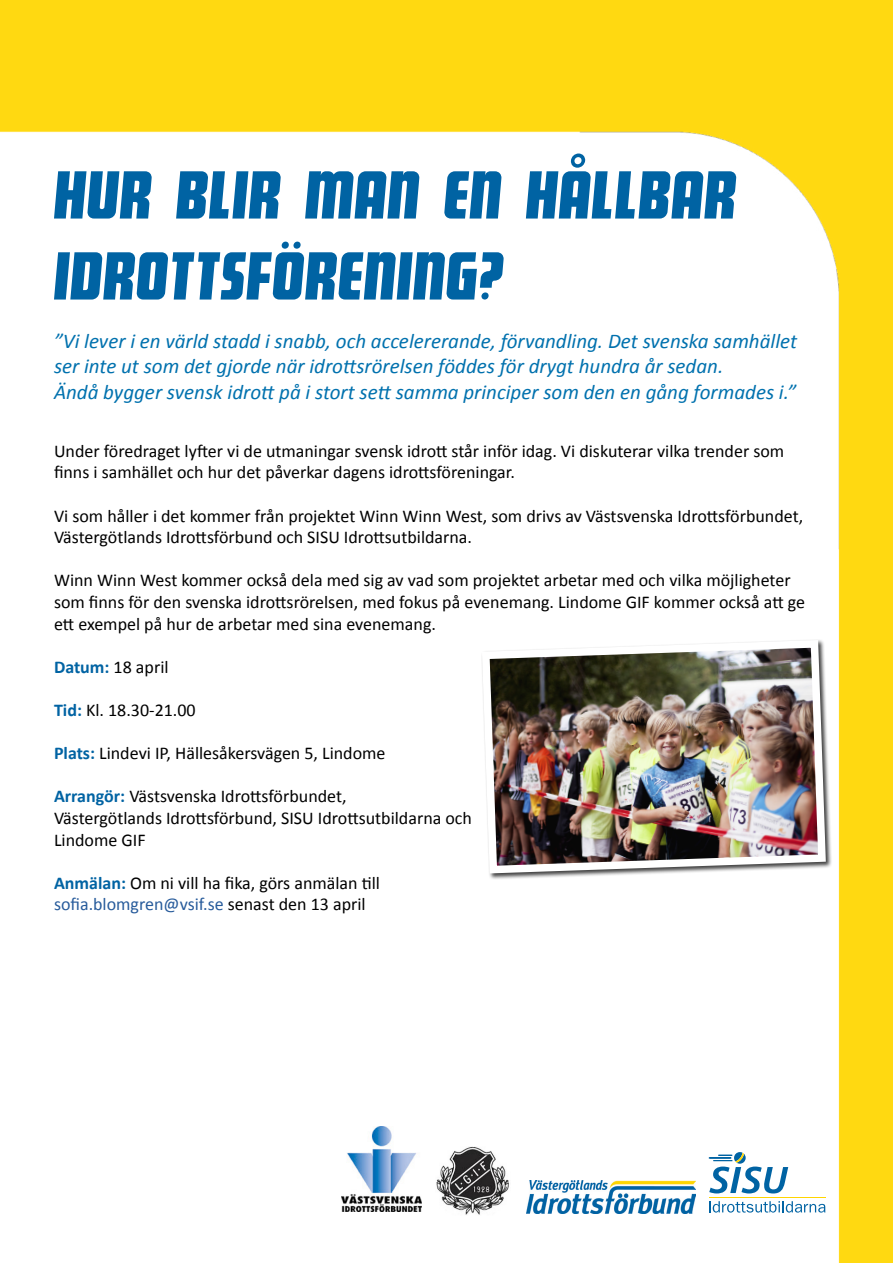
<style>
.page{position:relative;width:893px;height:1263px;background:#fff}
.page>*{position:absolute;margin:0;border:0;box-sizing:border-box;transform-origin:0 0}
.t1{font:italic 94.5px/81px "Makimango";color:#0063a3}
.t2{font:italic 21px/25.2px "Calibri";color:#0071ae}
.t3{font:18px/21.6px "Calibri";color:#000}
.s1{font-weight:700;color:#0063a3}
.s2{color:#275b9b}
</style>
<div class="page">
<img style="left:0;top:0;width:893px;height:1263px">
<img style="left:341px;top:1127px;width:80px;height:85px">
<svg style="left:709px;top:1152px;width:79px;height:41px"></svg>
<hr style="left:709px;top:1197px;width:116px;height:1px;background:#ffd500">
<svg style="left:709px;top:1201px;width:116px;height:11px"></svg>
<svg style="left:735px;top:1153px;width:9px;height:10px"></svg>
<img style="left:478px;top:636px;width:352px;height:241px">
<img style="left:526px;top:1180px;width:170px;height:33px">
<img style="left:436px;top:1146px;width:74px;height:69px">
<h1 class="t1" style="left:54px;top:147px;width:685px">HUR BLIR MAN EN HÅLLBAR<br>IDROTTSFÖRENING?</h1>
<p class="t2" style="left:54px;top:328px;width:745px">”Vi lever i en värld stadd i snabb, och accelererande, förvandling. Det svenska samhället ser inte ut som det gjorde när idrottsrörelsen föddes för drygt hundra år sedan.<br>Ändå bygger svensk idrott på i stort sett samma principer som den en gång formades i.”</p>
<p class="t3" style="left:54px;top:440px;width:732px">Under föredraget lyfter vi de utmaningar svensk idrott står inför idag. Vi diskuterar vilka trender som finns i samhället och hur det påverkar dagens idrottsföreningar.</p>
<p class="t3" style="left:54px;top:505px;width:751px">Vi som håller i det kommer från projektet Winn Winn West, som drivs av Västsvenska Idrottsförbundet,<br>Västergötlands Idrottsförbund och SISU Idrottsutbildarna.</p>
<p class="t3" style="left:54px;top:570px;width:753px">Winn Winn West kommer också dela med sig av vad som projektet arbetar med och vilka möjligheter som finns för den svenska idrottsrörelsen, med fokus på evenemang. Lindome GIF kommer också att ge ett exempel på hur de arbetar med sina evenemang.</p>
<p class="t3" style="left:54px;top:656px;width:116px"><span class="s1">Datum:</span> 18 april</p>
<p class="t3" style="left:54px;top:699px;width:143px"><span class="s1">Tid:</span> Kl. 18.30-21.00</p>
<p class="t3" style="left:54px;top:742px;width:333px"><span class="s1">Plats:</span> Lindevi IP, Hällesåkersvägen 5, Lindome</p>
<p class="t3" style="left:54px;top:786px;width:419px"><span class="s1">Arrangör:</span> Västsvenska Idrottsförbundet,<br>Västergötlands Idrottsförbund, SISU Idrottsutbildarna och<br>Lindome GIF</p>
<p class="t3" style="left:54px;top:872px;width:327px"><span class="s1">Anmälan:</span> Om ni vill ha fika, görs anmälan till <span class="s2">sofia.blomgren@vsif.se</span> senast den 13 april</p>
</div>
